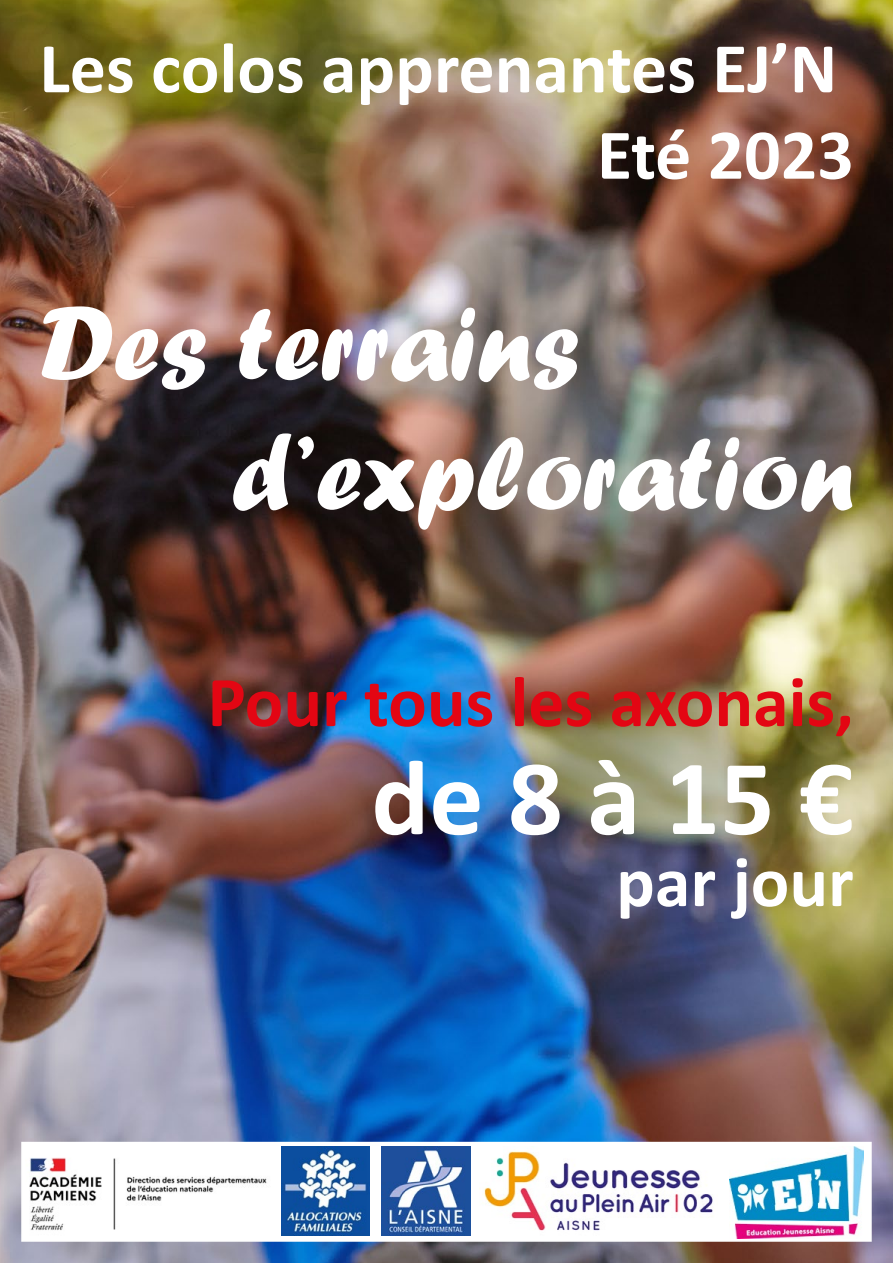
<style>
.page{position:relative;width:893px;height:1263px;background:#fff}
.page>*{position:absolute;margin:0;border:0;box-sizing:border-box;transform-origin:0 0}
.t1{font:108px/129.6px "Forte";color:#fff}
.t2{font:700 108px "Calibri";color:#fff}
.t3{font:700 72px/86.4px "Calibri";color:#fff;text-align:right}
.t4{font:700 72px "Calibri";color:#e30613}
</style>
<div class="page">
<img style="left:0;top:0;width:893px;height:1263px">
<div style="left:21px;top:1142px;width:851px;height:100px;background:#fff;border:2px solid #fff"></div>
<img style="left:29px;top:1158px;width:238px;height:72px">
<img style="left:479px;top:1151px;width:234px;height:80px">
<img style="left:730px;top:1146px;width:133px;height:92px">
<img style="left:381px;top:1146px;width:90px;height:89px">
<img style="left:281px;top:1146px;width:89px;height:89px">
<p class="t3" style="left:39px;top:24px;width:816px">Les colos apprenantes EJ’N<br>Eté 2023</p>
<h1 class="t1" style="left:231px;top:278px;width:624px;text-indent:-191px">Des terrains d’exploration</h1>
<p class="t4" style="left:208px;top:651px;width:648px">Pour tous les axonais,</p>
<h1 class="t2" style="left:371px;top:722px;width:484px">de 8 à 15 €</h1>
<p class="t3" style="left:616px;top:838px;width:239px">par jour</p>
</div>
